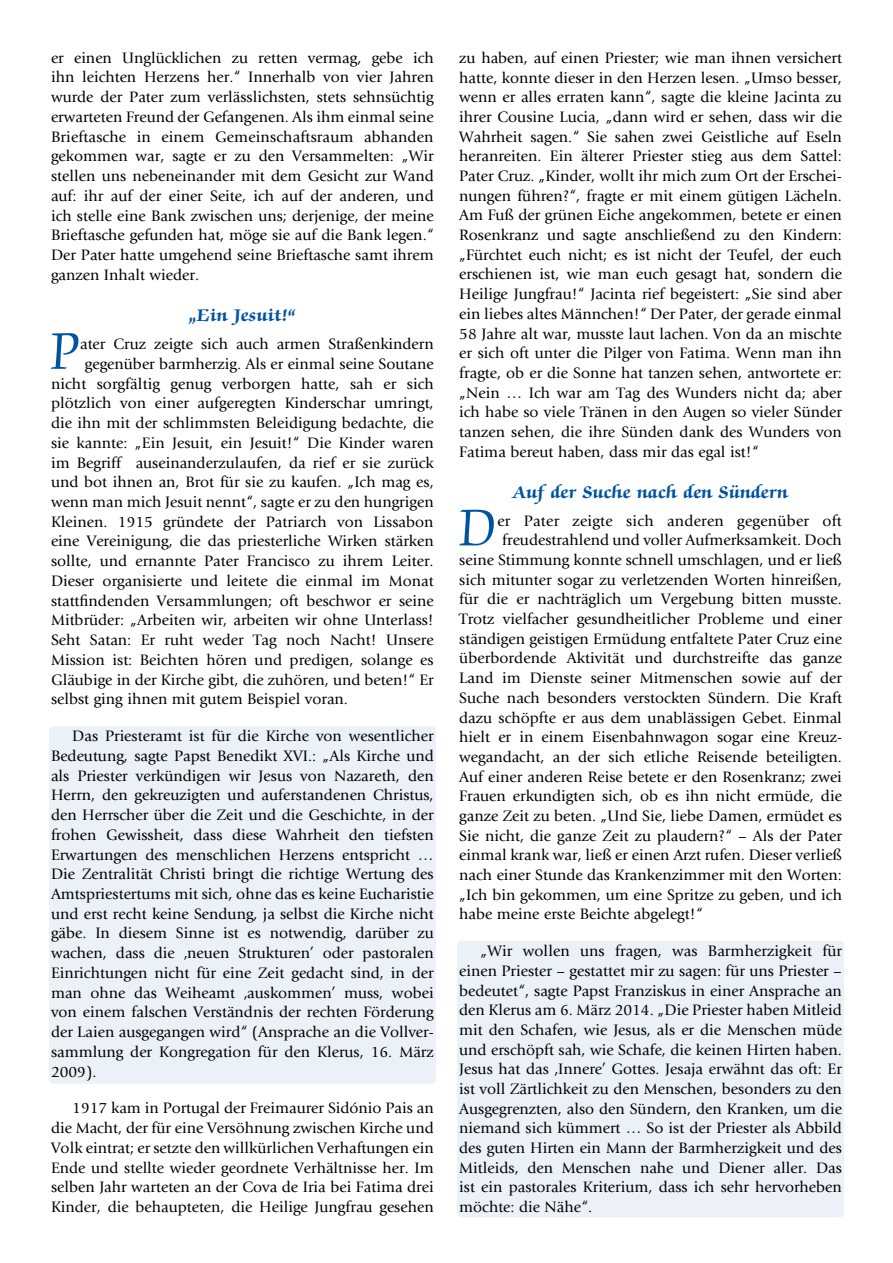
<style>
.page{position:relative;width:893px;height:1263px;background:#fff}
.page>*{position:absolute;margin:0;border:0;box-sizing:border-box;transform-origin:0 0}
.t1{font:60px "Zapf Chancery Std";color:#0053a1;scale:.91 1}
.t2{font:700 19.5px "Zapf Chancery Std";letter-spacing:.015em;color:#0053a1}
.t3{font:15.75px/19.8px "Giovanni";color:#000;text-align:justify}
</style>
<div class="page">
<div style="left:49px;top:726px;width:387px;height:358px;background:#ebf1f7;border-radius:4px"></div>
<div style="left:457px;top:941px;width:387px;height:276px;background:#ebf1f7;border-radius:4px"></div>
<p class="t3" style="left:51px;top:48px;width:384px">er einen Unglücklichen zu retten vermag, gebe ich ihn leichten Herzens her.“ Innerhalb von vier Jahren wurde der Pater zum verlässlichsten, stets sehnsüchtig erwarteten Freund der Gefangenen. Als ihm einmal seine Brieftasche in einem Gemeinschaftsraum abhanden gekommen war, sagte er zu den Versammelten: „Wir stellen uns nebeneinander mit dem Gesicht zur Wand auf: ihr auf der einer Seite, ich auf der anderen, und ich stelle eine Bank zwischen uns; derjenige, der meine Brieftasche gefunden hat, möge sie auf die Bank legen.“ Der Pater hatte umgehend seine Brieftasche samt ihrem ganzen Inhalt wieder.</p>
<p class="t2" style="left:189px;top:305px;width:108px">„Ein Jesuit!“</p>
<h1 class="t1" style="left:51px;top:320px;width:31px">P</h1>
<p class="t3" style="left:80px;top:334px;width:355px">ater Cruz zeigte sich auch armen Straßenkindern</p>
<p class="t3" style="left:85px;top:354px;width:350px">gegenüber barmherzig. Als er einmal seine Soutane</p>
<p class="t3" style="left:51px;top:374px;width:384px">nicht sorgfältig genug verborgen hatte, sah er sich</p>
<p class="t3" style="left:51px;top:393px;width:384px">plötzlich von einer aufgeregten Kinderschar umringt,</p>
<p class="t3" style="left:51px;top:413px;width:384px">die ihn mit der schlimmsten Beleidigung bedachte, die</p>
<p class="t3" style="left:51px;top:433px;width:384px">sie kannte: „Ein Jesuit, ein Jesuit!“ Die Kinder waren</p>
<p class="t3" style="left:51px;top:453px;width:384px">im Begriff auseinanderzulaufen, da rief er sie zurück</p>
<p class="t3" style="left:51px;top:472px;width:384px">und bot ihnen an, Brot für sie zu kaufen. „Ich mag es,</p>
<p class="t3" style="left:51px;top:492px;width:384px">wenn man mich Jesuit nennt“, sagte er zu den hungrigen</p>
<p class="t3" style="left:51px;top:512px;width:384px">Kleinen. 1915 gründete der Patriarch von Lissabon</p>
<p class="t3" style="left:51px;top:531px;width:384px">eine Vereinigung, die das priesterliche Wirken stärken</p>
<p class="t3" style="left:51px;top:551px;width:384px">sollte, und ernannte Pater Francisco zu ihrem Leiter.</p>
<p class="t3" style="left:51px;top:571px;width:384px">Dieser organisierte und leitete die einmal im Monat</p>
<p class="t3" style="left:51px;top:591px;width:384px">stattfindenden Versammlungen; oft beschwor er seine</p>
<p class="t3" style="left:51px;top:610px;width:384px">Mitbrüder: „Arbeiten wir, arbeiten wir ohne Unterlass!</p>
<p class="t3" style="left:51px;top:630px;width:384px">Seht Satan: Er ruht weder Tag noch Nacht! Unsere</p>
<p class="t3" style="left:51px;top:650px;width:384px">Mission ist: Beichten hören und predigen, solange es</p>
<p class="t3" style="left:51px;top:670px;width:384px">Gläubige in der Kirche gibt, die zuhören, und beten!“ Er</p>
<p class="t3" style="left:51px;top:689px;width:298px">selbst ging ihnen mit gutem Beispiel voran.</p>
<p class="t3" style="left:51px;top:726px;width:384px;text-indent:21px">Das Priesteramt ist für die Kirche von wesentlicher Bedeutung, sagte Papst Benedikt XVI.: „Als Kirche und als Priester verkündigen wir Jesus von Nazareth, den Herrn, den gekreuzigten und auferstandenen Christus, den Herrscher über die Zeit und die Geschichte, in der frohen Gewissheit, dass diese Wahrheit den tiefsten Erwartungen des menschlichen Herzens entspricht … Die Zentralität Christi bringt die richtige Wertung des Amtspriestertums mit sich, ohne das es keine Eucharistie und erst recht keine Sendung, ja selbst die Kirche nicht gäbe. In diesem Sinne ist es notwendig, darüber zu wachen, dass die ‚neuen Strukturen’ oder pastoralen Einrichtungen nicht für eine Zeit gedacht sind, in der man ohne das Weiheamt ‚auskommen’ muss, wobei von einem falschen Verständnis der rechten Förderung der Laien ausgegangen wird“ (Ansprache an die Vollver&shy;sammlung der Kongregation für den Klerus, 16. März 2009).</p>
<p class="t3" style="left:51px;top:1098px;width:384px;text-indent:21px">1917 kam in Portugal der Freimaurer Sidónio Pais an die Macht, der für eine Versöhnung zwischen Kirche und Volk eintrat; er setzte den willkürlichen Verhaftungen ein Ende und stellte wieder geordnete Verhältnisse her. Im selben Jahr warteten an der Cova de Iria bei Fatima drei Kinder, die behaupteten, die Heilige Jungfrau gesehen</p>
<p class="t3" style="left:459px;top:48px;width:384px">zu haben, auf einen Priester; wie man ihnen versichert hatte, konnte dieser in den Herzen lesen. „Umso besser, wenn er alles erraten kann“, sagte die kleine Jacinta zu ihrer Cousine Lucia, „dann wird er sehen, dass wir die Wahrheit sagen.“ Sie sahen zwei Geistliche auf Eseln heranreiten. Ein älterer Priester stieg aus dem Sattel:<br>Pater Cruz. „Kinder, wollt ihr mich zum Ort der Erschei&shy;nungen führen?“, fragte er mit einem gütigen Lächeln.<br>Am Fuß der grünen Eiche angekommen, betete er einen Rosenkranz und sagte anschließend zu den Kindern: „Fürchtet euch nicht; es ist nicht der Teufel, der euch erschienen ist, wie man euch gesagt hat, sondern die Heilige Jungfrau!“ Jacinta rief begeistert: „Sie sind aber ein liebes altes Männchen!“ Der Pater, der gerade einmal 58 Jahre alt war, musste laut lachen. Von da an mischte er sich oft unter die Pilger von Fatima. Wenn man ihn fragte, ob er die Sonne hat tanzen sehen, antwortete er: „Nein … Ich war am Tag des Wunders nicht da; aber ich habe so viele Tränen in den Augen so vieler Sünder tanzen sehen, die ihre Sünden dank des Wunders von Fatima bereut haben, dass mir das egal ist!“</p>
<p class="t2" style="left:513px;top:482px;width:276px">Auf der Suche nach den Sündern</p>
<h1 class="t1" style="left:459px;top:496px;width:41px">D</h1>
<p class="t3" style="left:497px;top:511px;width:346px">er Pater zeigte sich anderen gegenüber oft</p>
<p class="t3" style="left:502px;top:530px;width:341px">freudestrahlend und voller Aufmerksamkeit. Doch</p>
<p class="t3" style="left:459px;top:550px;width:384px">seine Stimmung konnte schnell umschlagen, und er ließ</p>
<p class="t3" style="left:459px;top:570px;width:384px">sich mitunter sogar zu verletzenden Worten hinreißen,</p>
<p class="t3" style="left:459px;top:589px;width:384px">für die er nachträglich um Vergebung bitten musste.</p>
<p class="t3" style="left:459px;top:609px;width:384px">Trotz vielfacher gesundheitlicher Probleme und einer</p>
<p class="t3" style="left:459px;top:629px;width:384px">ständigen geistigen Ermüdung entfaltete Pater Cruz eine</p>
<p class="t3" style="left:459px;top:649px;width:384px">überbordende Aktivität und durchstreifte das ganze</p>
<p class="t3" style="left:459px;top:668px;width:384px">Land im Dienste seiner Mitmenschen sowie auf der</p>
<p class="t3" style="left:459px;top:688px;width:384px">Suche nach besonders verstockten Sündern. Die Kraft</p>
<p class="t3" style="left:459px;top:708px;width:384px">dazu schöpfte er aus dem unablässigen Gebet. Einmal</p>
<p class="t3" style="left:459px;top:727px;width:384px">hielt er in einem Eisenbahnwagon sogar eine Kreuz-</p>
<p class="t3" style="left:459px;top:747px;width:384px">wegandacht, an der sich etliche Reisende beteiligten.</p>
<p class="t3" style="left:459px;top:767px;width:384px">Auf einer anderen Reise betete er den Rosenkranz; zwei</p>
<p class="t3" style="left:459px;top:786px;width:384px">Frauen erkundigten sich, ob es ihn nicht ermüde, die</p>
<p class="t3" style="left:459px;top:806px;width:384px">ganze Zeit zu beten. „Und Sie, liebe Damen, ermüdet es</p>
<p class="t3" style="left:459px;top:826px;width:384px">Sie nicht, die ganze Zeit zu plaudern?“ – Als der Pater</p>
<p class="t3" style="left:459px;top:845px;width:384px">einmal krank war, ließ er einen Arzt rufen. Dieser verließ</p>
<p class="t3" style="left:459px;top:865px;width:384px">nach einer Stunde das Krankenzimmer mit den Worten:</p>
<p class="t3" style="left:459px;top:885px;width:384px">„Ich bin gekommen, um eine Spritze zu geben, und ich</p>
<p class="t3" style="left:459px;top:904px;width:245px">habe meine erste Beichte abgelegt!“</p>
<p class="t3" style="left:459px;top:941px;width:384px;text-indent:21px">„Wir wollen uns fragen, was Barmherzigkeit für einen Priester – gestattet mir zu sagen: für uns Priester – bedeutet“, sagte Papst Franziskus in einer Ansprache an den Klerus am 6. März 2014. „Die Priester haben Mitleid mit den Schafen, wie Jesus, als er die Menschen müde und erschöpft sah, wie Schafe, die keinen Hirten haben.<br>Jesus hat das ‚Innere’ Gottes. Jesaja erwähnt das oft: Er ist voll Zärtlichkeit zu den Menschen, besonders zu den Ausgegrenzten, also den Sündern, den Kranken, um die niemand sich kümmert … So ist der Priester als Abbild des guten Hirten ein Mann der Barmherzigkeit und des Mitleids, den Menschen nahe und Diener aller. Das ist ein pastorales Kriterium, dass ich sehr hervorheben möchte: die Nähe“.</p>
</div>
